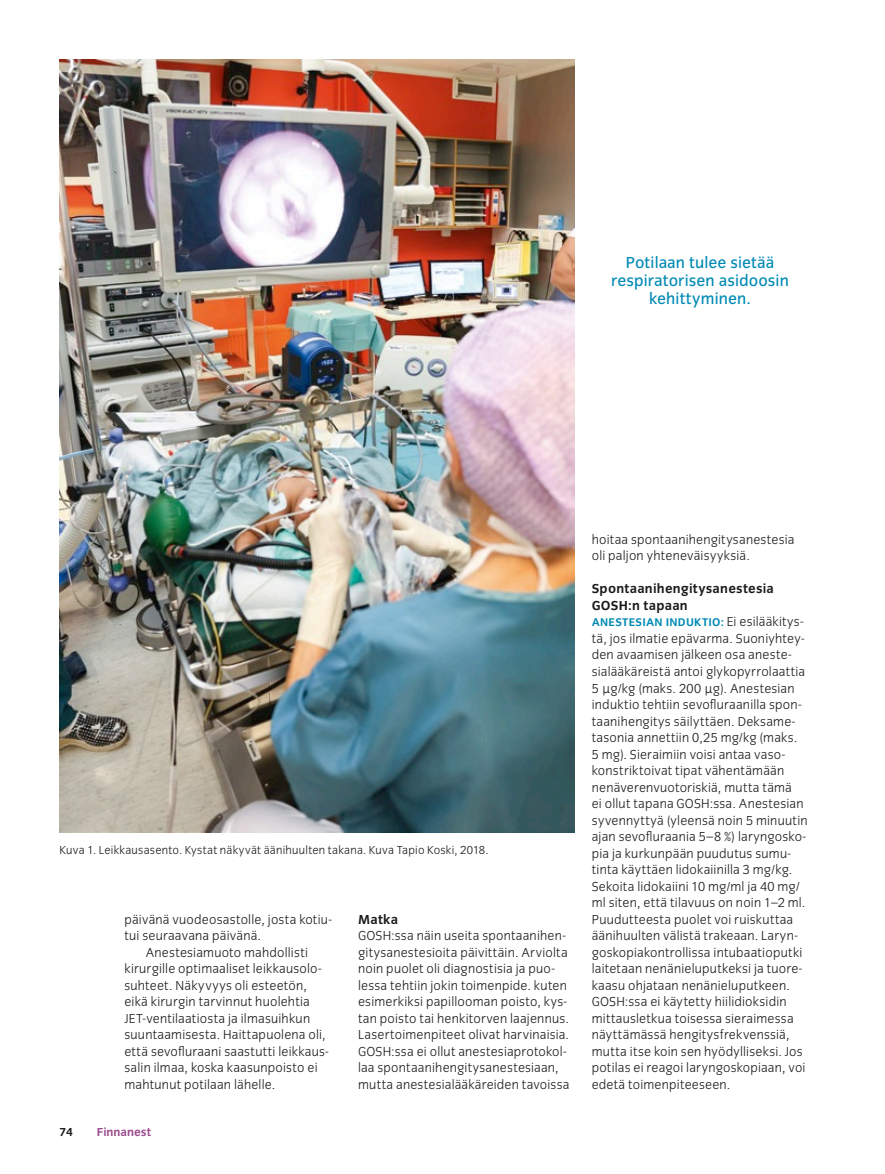
<style>
.page{position:relative;width:885px;height:1174px;background:#fff}
.page>*{position:absolute;margin:0;border:0;box-sizing:border-box;transform-origin:0 0}
.t1{font:16.5px/18px "Congress Sans";letter-spacing:.005em;color:#008ab4;text-align:center}
.t2{font:300 13.5px/16.5px "Congress Sans";letter-spacing:.015em;color:#1b1b1a}
.t3{font:700 13.5px/16.5px "Congress Sans";letter-spacing:.015em;color:#1b1b1a}
.t4{font:300 12px "Congress Sans";letter-spacing:.02em;color:#1b1b1a}
.t5{font:700 12px "Congress Sans";color:#9b4b8e}
.t6{font:700 12px "Congress Sans";color:#1b1b1a}
.t7{font:700 11.55px "Congress Sans";letter-spacing:.025em;color:#008ab4}
.s1{font-weight:300;font-size:13.5px;color:#1b1b1a}
</style>
<div class="page">
<img style="left:60px;top:60px;width:514px;height:772px">
<p class="t1" style="left:611px;top:253px;width:179px">Potilaan tulee sietää respiratorisen asidoosin kehittyminen.</p>
<p class="t4" style="left:60px;top:843px;width:430px">Kuva 1. Leikkausasento. Kystat näkyvät äänihuulten takana. Kuva Tapio Koski, 2018.</p>
<p class="t2" style="left:124px;top:911px;width:209px">päivänä vuodeosastolle, josta kotiu-</p>
<p class="t2" style="left:124px;top:927px;width:138px">tui seuraavana päivänä.</p>
<p class="t2" style="left:146px;top:944px;width:164px">Anestesiamuoto mahdollisti</p>
<p class="t2" style="left:124px;top:960px;width:199px">kirurgille optimaaliset leikkausolo-</p>
<p class="t2" style="left:124px;top:977px;width:184px">suhteet. Näkyvyys oli esteetön,</p>
<p class="t2" style="left:124px;top:993px;width:187px">eikä kirurgin tarvinnut huolehtia</p>
<p class="t2" style="left:124px;top:1010px;width:187px">JET-ventilaatiosta ja ilmasuihkun</p>
<p class="t2" style="left:124px;top:1026px;width:203px">suuntaamisesta. Haittapuolena oli,</p>
<p class="t2" style="left:124px;top:1043px;width:206px">että sevofluraani saastutti leikkaus-</p>
<p class="t2" style="left:124px;top:1059px;width:195px">salin ilmaa, koska kaasunpoisto ei</p>
<p class="t2" style="left:124px;top:1076px;width:152px">mahtunut potilaan lähelle.</p>
<p class="t6" style="left:60px;top:1125px;width:15px">74</p>
<p class="t5" style="left:97px;top:1125px;width:56px">Finnanest</p>
<p class="t3" style="left:358px;top:910px;width:42px">Matka</p>
<p class="t2" style="left:358px;top:927px;width:213px">GOSH:ssa näin useita spontaanihen&shy;gitysanestesioita päivittäin. Arviolta noin puolet oli diagnostisia ja puo&shy;lessa tehtiin jokin toimenpide. kuten esimerkiksi papillooman poisto, kys&shy;tan poisto tai henkitorven laajennus.<br>Lasertoimenpiteet olivat harvinaisia.<br>GOSH:ssa ei ollut anestesiaprotokol&shy;laa spontaanihengitysanestesiaan, mutta anestesialääkäreiden tavoissa</p>
<p class="t2" style="left:591px;top:531px;width:204px">hoitaa spontaanihengitysanestesia oli paljon yhteneväisyyksiä.</p>
<p class="t3" style="left:591px;top:580px;width:184px">Spontaanihengitysanestesia<br>GOSH:n tapaan</p>
<p class="t7" style="left:591px;top:616px;width:213px">ANESTESIAN INDUKTIO: <span class="s1">Ei esilääkitys-</span></p>
<p class="t2" style="left:591px;top:630px;width:217px">tä, jos ilmatie epävarma. Suoniyhtey&shy;den avaamisen jälkeen osa aneste&shy;sialääkäreistä antoi glykopyrrolaattia 5 µg/kg (maks. 200 µg). Anestesian induktio tehtiin sevofluraanilla spon&shy;taanihengitys säilyttäen. Deksame&shy;tasonia annettiin 0,25 mg/kg (maks.<br>5 mg). Sieraimiin voisi antaa vaso&shy;konstriktoivat tipat vähentämään nenäverenvuotoriskiä, mutta tämä<br>ei ollut tapana GOSH:ssa. Anestesian syvennyttyä (yleensä noin 5 minuutin ajan sevofluraania 5–8 %) laryngosko&shy;pia ja kurkunpään puudutus sumu&shy;tinta käyttäen lidokaiinilla 3 mg/kg.<br>Sekoita lidokaiini 10 mg/ml ja 40 mg/ ml siten, että tilavuus on noin 1–2 ml.<br>Puudutteesta puolet voi ruiskuttaa äänihuulten välistä trakeaan. Laryn&shy;goskopiakontrollissa intubaatioputki laitetaan nenänieluputkeksi ja tuore&shy;kaasu ohjataan nenänieluputkeen.<br>GOSH:ssa ei käytetty hiilidioksidin mittausletkua toisessa sieraimessa näyttämässä hengitysfrekvenssiä, mutta itse koin sen hyödylliseksi. Jos potilas ei reagoi laryngoskopiaan, voi edetä toimenpiteeseen.</p>
</div>
